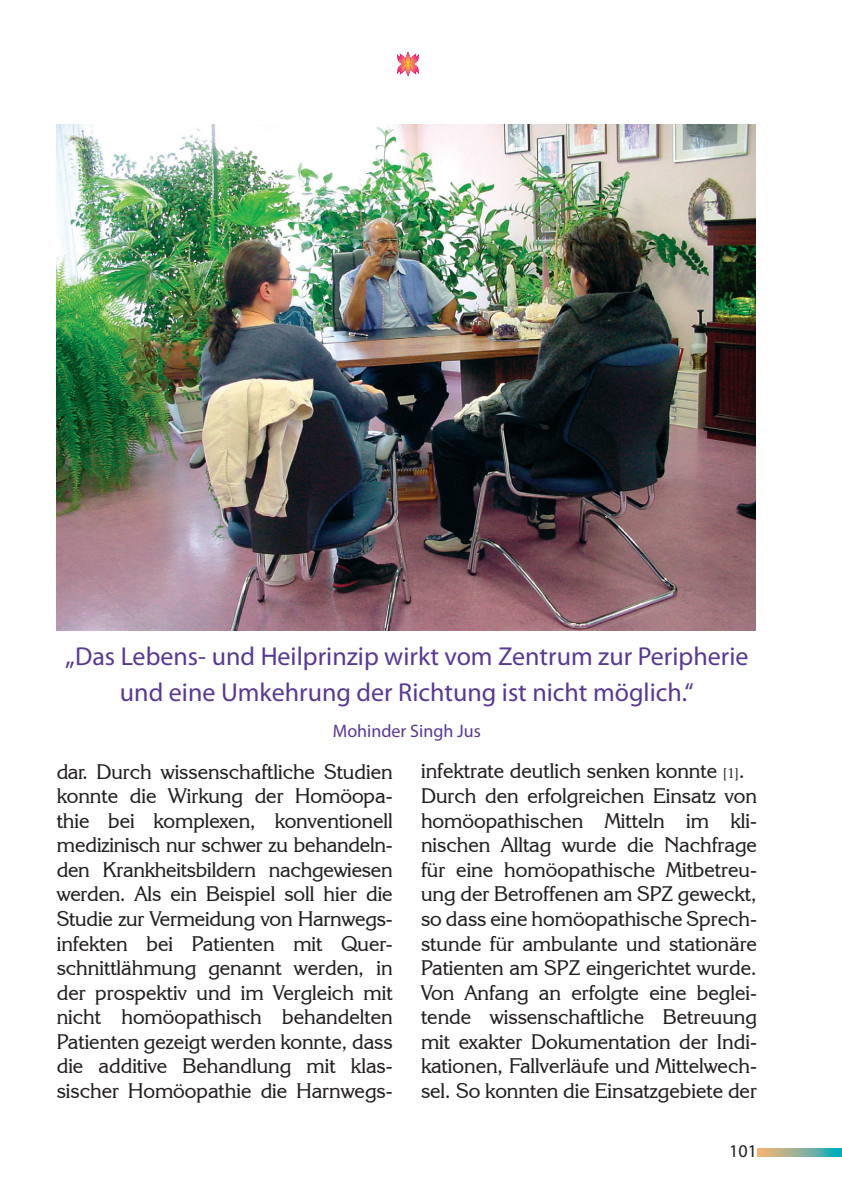
<style>
.page{position:relative;width:842px;height:1191px;background:#fff}
.page>*{position:absolute;margin:0;border:0;box-sizing:border-box;transform-origin:0 0}
.t1{font:26px/36px "Myriad Pro";color:#593896;text-align:center}
.t2{font:21px/24.6px "Korinna IT Cby BT";color:#231f20}
.t3{font:18px "Myriad Pro";color:#593896}
.t4{font:18px "Myriad Pro";color:#231f20}
.s1{font-size:28px}
.s2{font-size:14px}
</style>
<div class="page">
<svg style="left:757px;top:1148px;width:85px;height:8px"></svg>
<svg style="left:397px;top:51px;width:22px;height:26px"></svg>
<img style="left:57px;top:125px;width:698px;height:505px">
<p class="t1" style="left:65px;top:637px;width:685px"><span class="s1">„</span>Das Lebens- und Heilprinzip wirkt vom Zentrum zur Peripherie und eine Umkehrung der Richtung ist nicht möglich.“</p>
<p class="t3" style="left:333px;top:719px;width:150px">Mohinder Singh Jus</p>
<p class="t2" style="left:57px;top:758px;width:337px;text-align:justify">dar. Durch wissenschaftliche Studien konnte die Wirkung der Homöopa&shy;thie bei komplexen, konventionell medizinisch nur schwer zu behandeln&shy;den Krankheitsbildern nachgewiesen werden. Als ein Beispiel soll hier die Studie zur Vermeidung von Harnwegs&shy;infekten bei Patienten mit Quer&shy;schnittlähmung genannt werden, in der prospektiv und im Vergleich mit nicht homöopathisch behandelten Patienten gezeigt werden konnte, dass die additive Behandlung mit klas&shy;sischer Homöopathie die Harnwegs-</p>
<p class="t2" style="left:421px;top:758px;width:337px">infektrate deutlich senken konnte <span class="s2">[1]</span>.<br>Durch den erfolgreichen Einsatz von homöopathischen Mitteln im kli&shy;nischen Alltag wurde die Nachfrage für eine homöopathische Mitbetreu&shy;ung der Betroffenen am SPZ geweckt, so dass eine homöopathische Sprech&shy;stunde für ambulante und stationäre Patienten am SPZ eingerichtet wurde.<br>Von Anfang an erfolgte eine beglei&shy;tende wissenschaftliche Betreuung mit exakter Dokumentation der Indi&shy;kationen, Fallverläufe und Mittelwech&shy;sel. So konnten die Einsatzgebiete der</p>
<p class="t4" style="left:729px;top:1139px;width:29px">101</p>
</div>
